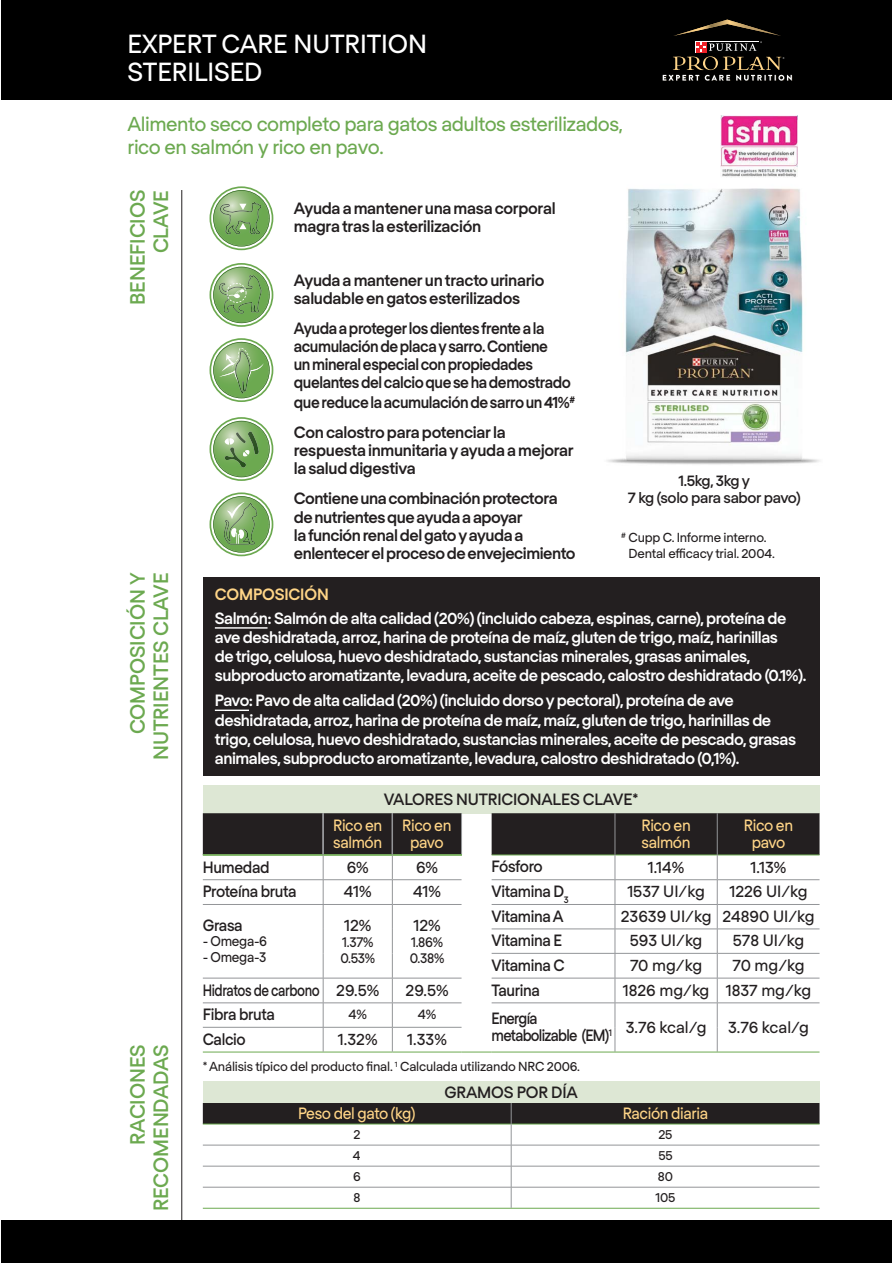
<style>
.page{position:relative;width:893px;height:1263px;background:#fff}
.page>*{position:absolute;margin:0;border:0;box-sizing:border-box;transform-origin:0 0}
.t1{font:25.5px/27.6px "Regola Pro";letter-spacing:-.005em;color:#fff}
.t2{font:500 20.1px/23.4px "Regola Pro";letter-spacing:-.005em;color:#6ca950;text-align:right}
.t3{font:19.65px/23.4px "Regola Pro";letter-spacing:-.025em;color:#6ca950}
.t4{font:700 15.9px/19px "Regola Pro";letter-spacing:-.03em;color:#fff}
.t5{font:700 15.9px/18px "Regola Pro";letter-spacing:-.03em;color:#231f20}
.t6{font:700 15.9px/18px "Regola Pro";letter-spacing:-.03em;color:#231f20;scale:.94 1}
.t7{font:15.9px "Regola Pro";color:#231f20}
.t8{font:500 15.9px "Regola Pro";letter-spacing:-.025em;color:#231f20;scale:.95 1}
.t9{font:15.9px/17px "Regola Pro";letter-spacing:-.025em;color:#ffd587;scale:.95 1}
.t10{font:500 15.9px "Regola Pro";letter-spacing:-.025em;color:#231f20}
.t11{font:500 15.9px/17px "Regola Pro";letter-spacing:-.05em;color:#231f20;scale:.9 1}
.t12{font:500 15.9px "Regola Pro";letter-spacing:-.025em;color:#231f20;scale:.82 1}
.t13{font:700 15.9px "Regola Pro";letter-spacing:-.01em;color:#ffd587}
.t14{font:500 14.85px/17px "Regola Pro";letter-spacing:-.025em;color:#231f20;text-align:center}
.t15{font:13.8px/15.9px "Regola Pro";letter-spacing:-.025em;color:#231f20;scale:.95 1}
.t16{font:13.35px "Regola Pro";color:#231f20}
.t17{font:12.75px/15.9px "Regola Pro";letter-spacing:-.015em;color:#231f20}
.s1{font-weight:400}
</style>
<div class="page">
<img style="left:607px;top:188px;width:213px;height:277px">
<hr style="left:181px;top:190px;width:1px;height:1073px;background:#231f20">
<img style="left:720px;top:116px;width:77px;height:61px">
<div style="left:1px;top:1221px;width:890px;height:42px;background:#000"></div>
<div style="left:1px;top:0;width:890px;height:99px;background:#000"></div>
<svg style="left:662px;top:20px;width:130px;height:61px"></svg>
<svg style="left:209px;top:186px;width:65px;height:65px"></svg>
<svg style="left:209px;top:263px;width:65px;height:64px"></svg>
<svg style="left:209px;top:417px;width:65px;height:64px"></svg>
<svg style="left:209px;top:492px;width:65px;height:65px"></svg>
<svg style="left:209px;top:338px;width:65px;height:64px"></svg>
<div style="left:203px;top:578px;width:616px;height:198px;background:#231f20"></div>
<hr style="left:215px;top:627px;width:52px;height:2px;background:#fff">
<hr style="left:215px;top:710px;width:34px;height:1px;background:#fff">
<div style="left:203px;top:1082px;width:616px;height:21px;background:#dde7d4"></div>
<hr style="left:203px;top:1208px;width:616px;height:1px;background:#6ca950">
<svg style="left:203px;top:1103px;width:616px;height:105px"></svg>
<div style="left:203px;top:785px;width:616px;height:28px;background:#dde7d4"></div>
<hr style="left:203px;top:1052px;width:189px;height:1px;background:#6ca950">
<hr style="left:392px;top:1052px;width:69px;height:1px;background:#6ca950">
<hr style="left:461px;top:1052px;width:30px;height:1px;background:#6ca950">
<svg style="left:203px;top:813px;width:616px;height:239px"></svg>
<hr style="left:491px;top:1052px;width:124px;height:1px;background:#6ca950">
<hr style="left:615px;top:1052px;width:204px;height:1px;background:#6ca950">
<hr style="left:323px;top:813px;width:1px;height:42px;background:#939598">
<hr style="left:392px;top:813px;width:1px;height:42px;background:#939598">
<hr style="left:614px;top:813px;width:1px;height:42px;background:#939598">
<hr style="left:717px;top:813px;width:1px;height:42px;background:#939598">
<h1 class="t1" style="left:128px;top:32px;width:301px">EXPERT CARE NUTRITION<br>STERILISED</h1>
<p class="t3" style="left:128px;top:113px;width:497px">Alimento seco completo para gatos adultos esterilizados, rico en salmón y rico en pavo.</p>
<p class="t2" style="left:128px;top:305px;width:117px;rotate:-90deg">BENEFICIOS<br>CLAVE</p>
<p class="t2" style="left:128px;top:760px;width:189px;rotate:-90deg">COMPOSICIÓN Y<br>NUTRIENTES CLAVE</p>
<p class="t2" style="left:128px;top:1211px;width:168px;rotate:-90deg">RACIONES<br>RECOMENDADAS</p>
<p class="t5" style="left:294px;top:200px;width:263px">Ayuda a mantener una masa corporal magra tras la esterilización</p>
<p class="t5" style="left:294px;top:273px;width:252px">Ayuda a mantener un tracto urinario saludable en gatos esterilizados</p>
<p class="t6" style="left:294px;top:321px;width:296px">Ayuda a proteger los dientes frente a la acumulación de placa y sarro. Contiene<br>un mineral especial con propiedades quelantes del calcio que se ha demostrado</p>
<p class="t6" style="left:294px;top:389px;width:301px;line-height:30px">que reduce la acumulación de sarro un 41%<sup>#<br></sup>Con calostro para potenciar la</p>
<p class="t5" style="left:294px;top:443px;width:281px">respuesta inmunitaria y ayuda a mejorar la salud digestiva</p>
<p class="t5" style="left:294px;top:491px;width:283px">Contiene una combinación protectora de nutrientes que ayuda a apoyar<br>la función renal del gato y ayuda a enlentecer el proceso de envejecimiento</p>
<p class="t14" style="left:628px;top:473px;width:174px">1.5kg, 3kg y<br>7 kg (solo para sabor pavo)</p>
<p class="t17" style="left:628px;top:531px;width:148px;text-indent:-7px"><sup>#</sup> Cupp C. Informe interno.<br>Dental efficacy trial. 2004.</p>
<p class="t13" style="left:215px;top:588px;width:115px">COMPOSICIÓN</p>
<p class="t4" style="left:215px;top:610px;width:593px">Salmón: Salmón de alta calidad (20%) (incluido cabeza, espinas, carne), proteína de ave deshidratada, arroz, harina de proteína de maíz, gluten de trigo, maíz, harinillas<br>de trigo, celulosa, huevo deshidratado, sustancias minerales, grasas animales, subproducto aromatizante, levadura, aceite de pescado, calostro deshidratado (0.1%).</p>
<p class="t4" style="left:215px;top:692px;width:582px">Pavo: Pavo de alta calidad (20%) (incluido dorso y pectoral), proteína de ave deshidratada, arroz, harina de proteína de maíz, maíz, gluten de trigo, harinillas de trigo, celulosa, huevo deshidratado, sustancias minerales, aceite de pescado, grasas animales, subproducto aromatizante, levadura, calostro deshidratado (0,1%).</p>
<p class="t10" style="left:384px;top:793px;width:256px">VALORES NUTRICIONALES CLAVE*</p>
<p class="t9" style="left:333px;top:818px;width:53px">Rico en salmón</p>
<p class="t9" style="left:402px;top:818px;width:53px;text-align:center">Rico en pavo</p>
<p class="t9" style="left:641px;top:818px;width:53px">Rico en salmón</p>
<p class="t9" style="left:743px;top:818px;width:53px;text-align:center">Rico en pavo</p>
<p class="t8" style="left:203px;top:861px;width:72px">Humedad</p>
<p class="t7" style="left:347px;top:861px;width:24px">6%</p>
<p class="t7" style="left:416px;top:861px;width:24px">6%</p>
<p class="t8" style="left:491px;top:861px;width:55px">Fósforo</p>
<p class="t7" style="left:647px;top:861px;width:38px">1.14%</p>
<p class="t7" style="left:750px;top:861px;width:37px">1.13%</p>
<p class="t8" style="left:203px;top:885px;width:100px">Proteína bruta</p>
<p class="t7" style="left:344px;top:886px;width:29px">41%</p>
<p class="t7" style="left:413px;top:886px;width:29px">41%</p>
<p class="t8" style="left:491px;top:885px;width:83px">Vitamina D<sub>3</sub></p>
<p class="t7" style="left:627px;top:886px;width:79px">1537 UI/kg</p>
<p class="t7" style="left:729px;top:886px;width:80px">1226 UI/kg</p>
<p class="t8" style="left:203px;top:919px;width:43px">Grasa</p>
<p class="t15" style="left:203px;top:935px;width:69px">- Omega-6</p>
<p class="t15" style="left:203px;top:950px;width:68px">- Omega-3</p>
<p class="t8" style="left:491px;top:910px;width:77px">Vitamina A</p>
<p class="t7" style="left:620px;top:910px;width:195px">23639 UI/kg 24890 UI/kg</p>
<p class="t8" style="left:491px;top:934px;width:76px">Vitamina E</p>
<p class="t7" style="left:629px;top:935px;width:74px">593 UI/kg</p>
<p class="t7" style="left:732px;top:935px;width:73px">578 UI/kg</p>
<p class="t8" style="left:491px;top:959px;width:78px">Vitamina C</p>
<p class="t7" style="left:630px;top:959px;width:74px">70 mg/kg</p>
<p class="t7" style="left:732px;top:959px;width:74px">70 mg/kg</p>
<p class="t7" style="left:344px;top:919px;width:29px">12%</p>
<p class="t15" style="left:340px;top:935px;width:38px">1.37%<br>0.53%</p>
<p class="t7" style="left:413px;top:919px;width:29px">12%</p>
<p class="t15" style="left:410px;top:935px;width:38px">1.86%<br>0.38%</p>
<p class="t12" style="left:203px;top:984px;width:217px">Hidratos de carbono <span class="s1">29.5%</span></p>
<p class="t7" style="left:405px;top:984px;width:44px">29.5%</p>
<p class="t8" style="left:491px;top:984px;width:52px">Taurina</p>
<p class="t7" style="left:622px;top:984px;width:190px">1826 mg/kg 1837 mg/kg</p>
<p class="t8" style="left:203px;top:1008px;width:77px">Fibra bruta</p>
<p class="t16" style="left:348px;top:1009px;width:20px">4%</p>
<p class="t16" style="left:418px;top:1009px;width:20px">4%</p>
<p class="t11" style="left:491px;top:1011px;width:240px">Energía<br>metabolizable (EM)<sup>1</sup> <sup>3.76</sup> <sup>kcal/g</sup></p>
<p class="t7" style="left:728px;top:1021px;width:82px">3.76 kcal/g</p>
<p class="t8" style="left:203px;top:1033px;width:47px">Calcio</p>
<p class="t7" style="left:338px;top:1033px;width:41px">1.32%</p>
<p class="t7" style="left:407px;top:1033px;width:41px">1.33%</p>
<p class="t17" style="left:203px;top:1060px;width:379px">* Análisis típico del producto final. <sup>1</sup> Calculada utilizando NRC 2006.</p>
<p class="t10" style="left:444px;top:1086px;width:135px">GRAMOS POR DÍA</p>
<p class="t9" style="left:298px;top:1106px;width:125px">Peso del gato (kg)</p>
<p class="t9" style="left:622px;top:1106px;width:91px">Ración diaria</p>
<p class="t17" style="left:353px;top:1127px;width:9px">2</p>
<p class="t17" style="left:658px;top:1127px;width:16px">25</p>
<p class="t17" style="left:353px;top:1148px;width:9px">4</p>
<p class="t17" style="left:658px;top:1148px;width:16px">55</p>
<p class="t17" style="left:353px;top:1169px;width:9px">6</p>
<p class="t17" style="left:658px;top:1169px;width:17px">80</p>
<p class="t17" style="left:353px;top:1190px;width:9px">8</p>
<p class="t17" style="left:655px;top:1190px;width:21px">105</p>
</div>
